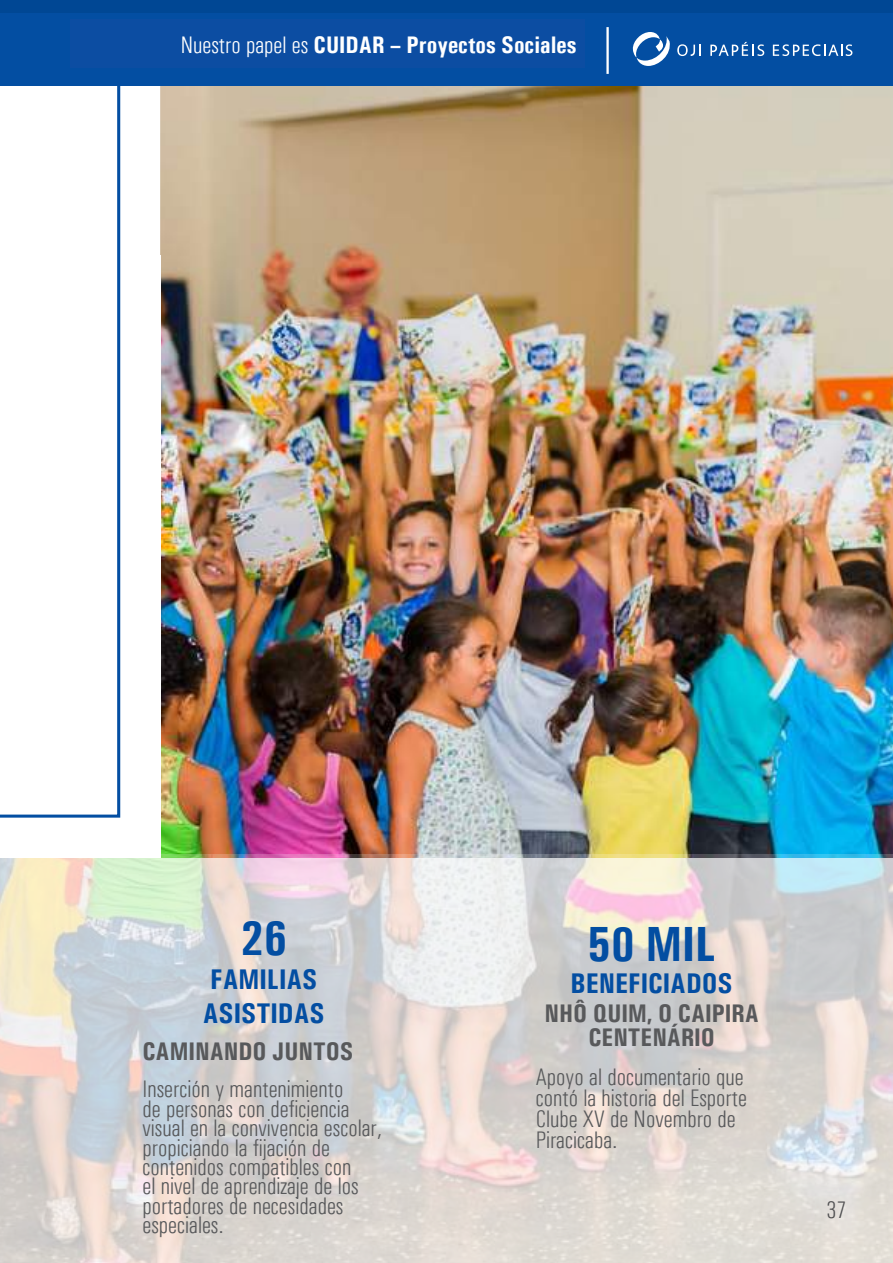
<style>
.page{position:relative;width:893px;height:1263px;background:#fff}
.page>*{position:absolute;margin:0;border:0;box-sizing:border-box;transform-origin:0 0}
.t1{font:700 49.5px "Univers Condensed";color:#034ea2}
.t2{font:700 28.5px/34.2px "Univers Condensed";color:#034ea2}
.t3{font:700 25.5px/24px "Univers Condensed";color:#58595b;text-align:center}
.t4{font:300 condensed 24px/19.5px "Univers";color:#58595b}
.t5{font:700 24px "Univers Condensed";color:#fff}
.t6{font:300 condensed 24px "Univers";color:#4d4d4f}
.t7{font:700 22.95px "Univers Condensed";color:#fff}
.s1{font-family:"Univers";font-weight:300;font-stretch:condensed}
</style>
<div class="page">
<img style="left:160px;top:86px;width:733px;height:769px">
<div style="left:0;top:0;width:893px;height:86px;background:#034ea2"></div>
<hr style="left:606px;top:27px;width:3px;height:47px;background:#fff">
<svg style="left:633px;top:32px;width:68px;height:34px"></svg>
<svg style="left:773px;top:44px;width:79px;height:12px"></svg>
<svg style="left:710px;top:42px;width:54px;height:14px"></svg>
<svg style="left:0;top:86px;width:121px;height:732px"></svg>
<svg style="left:0;top:855px;width:893px;height:408px;background:#dad6d3"></svg>
<div style="left:0;top:0;width:893px;height:13px;background:#004794"></div>
<div style="left:71px;top:19px;width:514px;height:49px;background:#0c4da2"></div>
<p class="t5" style="left:181px;top:30px;width:397px"><span class="s1">Nuestro papel es</span> CUIDAR – Proyectos Sociales</p>
<p class="t7" style="left:246px;top:35px;width:336px">O nosso papel é CUIDAR – <span class="s1">Projeto Sociais</span></p>
<h1 class="t1" style="left:240px;top:908px;width:49px">26</h1>
<p class="t2" style="left:203px;top:962px;width:107px">FAMILIAS<br>ASISTIDAS</p>
<p class="t3" style="left:142px;top:1038px;width:210px">CAMINANDO JUNTOS</p>
<p class="t4" style="left:142px;top:1079px;width:241px">Inserción y mantenimiento<br>de personas con deficiencia visual en la convivencia escolar, propiciando la fijación de contenidos compatibles con<br>el nivel de aprendizaje de los portadores de necesidades especiales.</p>
<h1 class="t1" style="left:587px;top:914px;width:125px">50 MIL</h1>
<p class="t2" style="left:570px;top:966px;width:161px">BENEFICIADOS</p>
<p class="t3" style="left:544px;top:1001px;width:214px">NHÔ QUIM, O CAIPIRA<br>CENTENÁRIO</p>
<p class="t4" style="left:536px;top:1067px;width:213px;line-height:21px">Apoyo al documentario que contó la historia del Esporte<br>Clube XV de Novembro de<br>Piracicaba.</p>
<p class="t6" style="left:827px;top:1196px;width:21px">37</p>
</div>
